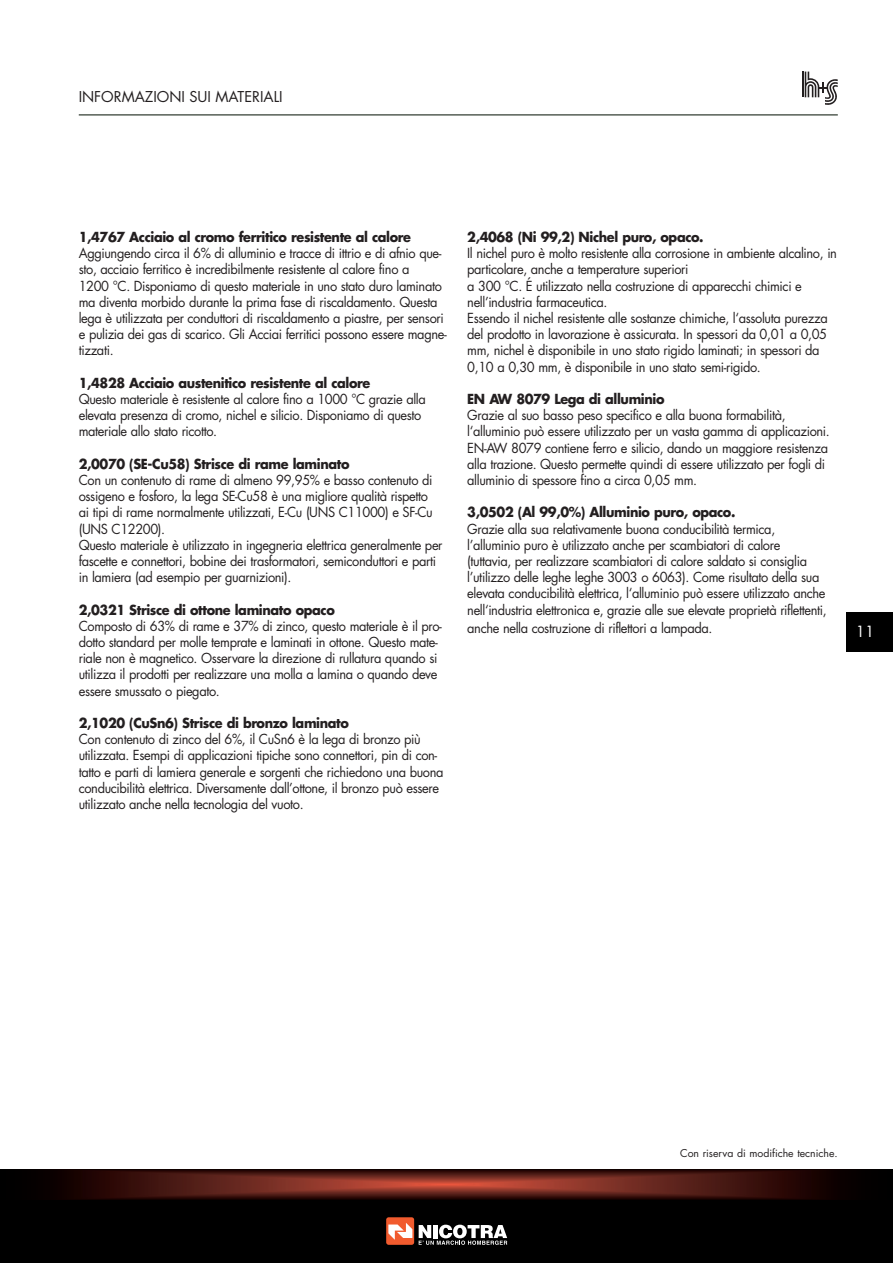
<style>
.page{position:relative;width:893px;height:1263px;background:#fff}
.page>*{position:absolute;margin:0;border:0;box-sizing:border-box;transform-origin:0 0}
.t1{font:15px "Futura";color:#fff}
.t2{font:14.55px "Futura";color:#231f20}
.t3{font:13.5px/16.2px "Futura";letter-spacing:-.03em;color:#231f20;scale:.95 1}
.t4{font:10.5px "Futura";color:#231f20}
.s1{font-weight:700}
</style>
<div class="page">
<div style="left:0;top:1169px;width:893px;height:94px;background:#000"></div>
<div style="left:386px;top:1217px;width:28px;height:28px;background:#f15b2e;border-radius:3px"></div>
<svg style="left:388px;top:1223px;width:24px;height:17px"></svg>
<svg style="left:419px;top:1225px;width:88px;height:20px"></svg>
<img style="left:52px;top:1169px;width:788px;height:30px">
<div style="left:846px;top:612px;width:47px;height:39px;background:#000"></div>
<svg style="left:802px;top:72px;width:36px;height:33px"></svg>
<hr style="left:79px;top:115px;width:759px;height:1px;background:#000f00">
<p class="t2" style="left:79px;top:87px;width:47px">informa</p>
<p class="t2" style="left:145px;top:87px;width:137px">zioni sui materiali</p>
<p class="t3" style="left:79px;top:229px;width:389px"><span class="s1">1,4767 Acciaio al cromo ferritico resistente al calore </span>Aggiungendo circa il 6% di alluminio e tracce di ittrio e di afnio que&shy;sto, acciaio ferritico è incredibilmente resistente al calore fino a<br>1200 °C. Disponiamo di questo materiale in uno stato duro laminato ma diventa morbido durante la prima fase di riscaldamento. Questa lega è utilizzata per conduttori di riscaldamento a piastre, per sensori e pulizia dei gas di scarico. Gli Acciai ferritici possono essere magne&shy;tizzati.</p>
<p class="t3" style="left:79px;top:374px;width:367px"><span class="s1">1,4828 Acciaio austenitico resistente al calore<br></span>Questo materiale è resistente al calore fino a 1000 °C grazie alla elevata presenza di cromo, nichel e silicio. Disponiamo di questo materiale allo stato ricotto.</p>
<p class="t3" style="left:79px;top:455px;width:384px"><span class="s1">2,0070 (SE-Cu58) Strisce di rame laminato<br></span>Con un contenuto di rame di almeno 99,95% e basso contenuto di ossigeno e fosforo, la lega SE-Cu58 è una migliore qualità rispetto<br>ai tipi di rame normalmente utilizzati, E-Cu (UNS C11000) e SF-Cu (UNS C12200).<br>Questo materiale è utilizzato in ingegneria elettrica generalmente per fascette e connettori, bobine dei trasformatori, semiconduttori e parti in lamiera (ad esempio per guarnizioni).</p>
<p class="t3" style="left:79px;top:601px;width:384px"><span class="s1">2,0321 Strisce di ottone laminato opaco<br></span>Composto di 63% di rame e 37% di zinco, questo materiale è il pro&shy;dotto standard per molle temprate e laminati in ottone. Questo mate&shy;riale non è magnetico. Osservare la direzione di rullatura quando si utilizza il prodotti per realizzare una molla a lamina o quando deve essere smussato o piegato.</p>
<p class="t3" style="left:79px;top:715px;width:385px"><span class="s1">2,1020 (CuSn6) Strisce di bronzo laminato<br></span>Con contenuto di zinco del 6%, il CuSn6 è la lega di bronzo più utilizzata. Esempi di applicazioni tipiche sono connettori, pin di con&shy;tatto e parti di lamiera generale e sorgenti che richiedono una buona conducibilità elettrica. Diversamente dall’ottone, il bronzo può essere utilizzato anche nella tecnologia del vuoto.</p>
<p class="t3" style="left:467px;top:229px;width:391px"><span class="s1">2,4068 (Ni 99,2) Nichel puro, opaco.<br></span>Il nichel puro è molto resistente alla corrosione in ambiente alcalino, in particolare, anche a temperature superiori<br>a 300 °C. é utilizzato nella costruzione di apparecchi chimici e nell’industria farmaceutica.<br>Essendo il nichel resistente alle sostanze chimiche, l‘assoluta purezza del prodotto in lavorazione è assicurata. In spessori da 0,01 a 0,05 mm, nichel è disponibile in uno stato rigido laminati; in spessori da 0,10 a 0,30 mm, è disponibile in uno stato semi-rigido.</p>
<p class="t3" style="left:467px;top:391px;width:383px"><span class="s1">EN AW 8079 Lega di alluminio<br></span>Grazie al suo basso peso specifico e alla buona formabilità, l‘alluminio può essere utilizzato per un vasta gamma di applicazioni.<br>EN-AW 8079 contiene ferro e silicio, dando un maggiore resistenza alla trazione. Questo permette quindi di essere utilizzato per fogli di alluminio di spessore fino a circa 0,05 mm.</p>
<p class="t3" style="left:467px;top:504px;width:380px"><span class="s1">3,0502 (Al 99,0%) Alluminio puro, opaco.<br></span>Grazie alla sua relativamente buona conducibilità termica, l’alluminio puro è utilizzato anche per scambiatori di calore (tuttavia, per realizzare scambiatori di calore saldato si consiglia l’utilizzo delle leghe leghe 3003 o 6063). Come risultato della sua elevata conducibilità elettrica, l‘alluminio può essere utilizzato anche nell‘industria elettronica e, grazie alle sue elevate proprietà riflettenti,</p>
<p class="t3" style="left:467px;top:619px;width:259px">anche nella costruzione di riflettori a lampada.</p>
<p class="t1" style="left:856px;top:621px;width:20px">11</p>
<p class="t4" style="left:680px;top:1145px;width:159px">Con riserva di modifiche tecniche.</p>
</div>
